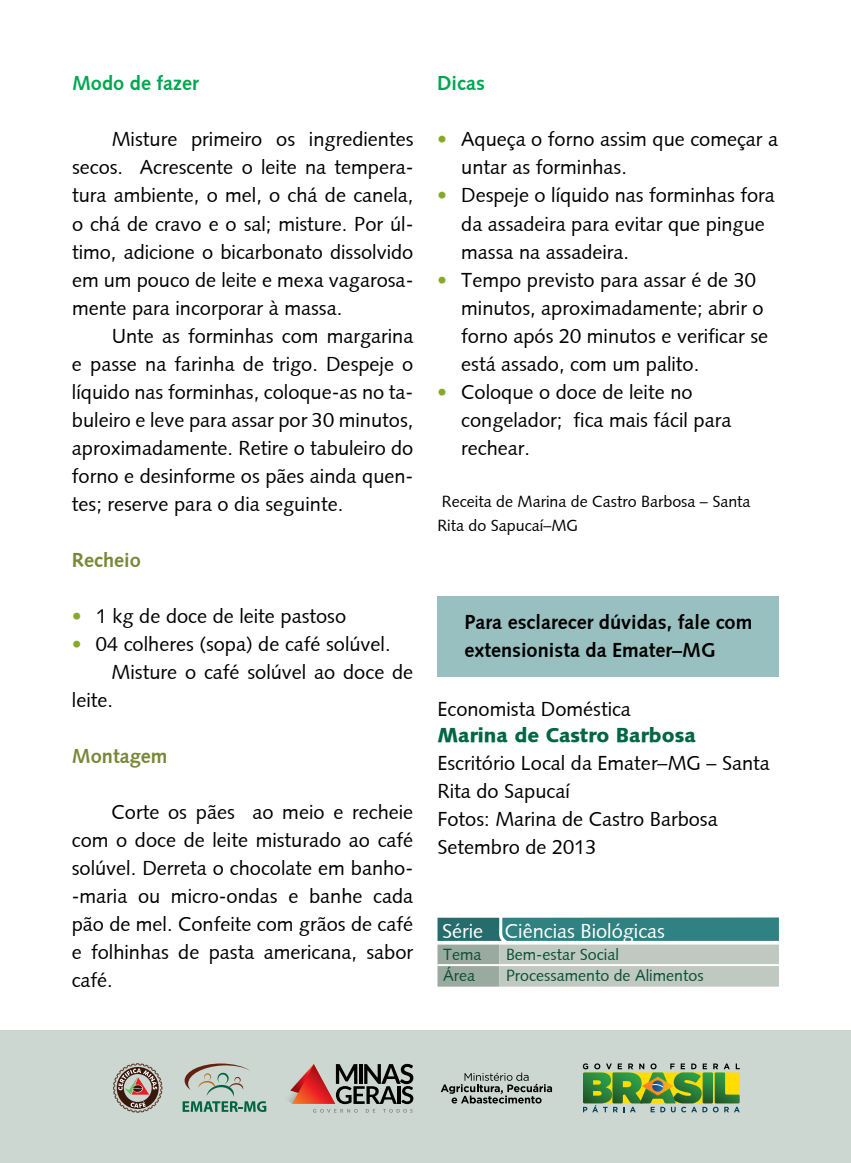
<style>
.page{position:relative;width:851px;height:1163px;background:#fff}
.page>*{position:absolute;margin:0;border:0;box-sizing:border-box;transform-origin:0 0}
.t1{font:20px/28px "Syntax Roman";color:#000}
.t2{font:700 20px/28px "Syntax";color:#000}
.t3{font:20px "Syntax Roman";color:#fff}
.t4{font:900 20px "Syntax";color:#064}
.t5{font:700 20px "Syntax";color:#00a651}
.t6{font:700 20px "Syntax";color:#788837}
.t7{font:16px/24px "Syntax Roman";color:#000}
.t8{font:16px "Syntax Roman";color:#0a4f38}
.s1{color:#88a82b}
</style>
<div class="page">
<div style="left:0;top:1030px;width:850px;height:132px;background:#cbd7d0"></div>
<svg style="left:437px;top:917px;width:341px;height:69px;background:#8fafac"></svg>
<hr style="left:437px;top:963px;width:62px;height:2px;background:#fff">
<hr style="left:499px;top:963px;width:279px;height:2px;background:#fff">
<div style="left:437px;top:596px;width:341px;height:81px;background:#98c0c0"></div>
<svg style="left:440px;top:1072px;width:112px;height:31px"></svg>
<svg style="left:582px;top:1063px;width:157px;height:49px"></svg>
<svg style="left:288px;top:1063px;width:125px;height:49px"></svg>
<svg style="left:182px;top:1063px;width:84px;height:48px"></svg>
<svg style="left:113px;top:1063px;width:49px;height:49px"></svg>
<p class="t5" style="left:72px;top:72px;width:128px">Modo de fazer</p>
<p class="t1" style="left:72px;top:126px;width:343px;text-align:justify;text-indent:40px">Misture primeiro os ingredientes secos. Acrescente o leite na tempera&shy;tura ambiente, o mel, o chá de canela, o chá de cravo e o sal; misture. Por úl&shy;timo, adicione o bicarbonato dissolvido em um pouco de leite e mexa vagarosa&shy;mente para incorporar à massa.</p>
<p class="t1" style="left:72px;top:322px;width:343px;text-align:justify;text-indent:40px">Unte as forminhas com margarina e passe na farinha de trigo. Despeje o líquido nas forminhas, coloque-as no ta&shy;buleiro e leve para assar por 30 minutos, aproximadamente. Retire o tabuleiro do forno e desinforme os pães ainda quen&shy;tes; reserve para o dia seguinte.</p>
<p class="t6" style="left:72px;top:548px;width:70px">Recheio</p>
<p class="t1" style="left:72px;top:602px;width:276px"><span class="s1">•</span> 1 kg de doce de leite pastoso</p>
<p class="t1" style="left:72px;top:630px;width:320px"><span class="s1">•</span> 04 colheres (sopa) de café solúvel.</p>
<p class="t1" style="left:112px;top:658px;width:303px">Misture o café solúvel ao doce de</p>
<p class="t1" style="left:72px;top:686px;width:43px">leite.</p>
<p class="t6" style="left:72px;top:744px;width:97px">Montagem</p>
<p class="t1" style="left:72px;top:798px;width:343px;text-align:justify;text-indent:40px">Corte os pães ao meio e recheie com o doce de leite misturado ao café solúvel. Derreta o chocolate em banho--maria ou micro-ondas e banhe cada pão de mel. Confeite com grãos de café e folhinhas de pasta americana, sabor café.</p>
<p class="t5" style="left:437px;top:72px;width:49px">Dicas</p>
<p class="t1" style="left:461px;top:126px;width:318px;text-indent:-24px"><span class="s1">•</span> Aqueça o forno assim que começar a untar as forminhas.</p>
<p class="t1" style="left:461px;top:182px;width:315px;text-indent:-24px"><span class="s1">•</span> Despeje o líquido nas forminhas fora da assadeira para evitar que pingue massa na assadeira.</p>
<p class="t1" style="left:461px;top:266px;width:308px;text-indent:-24px"><span class="s1">•</span> Tempo previsto para assar é de 30 minutos, aproximadamente; abrir o forno após 20 minutos e verificar se está assado, com um palito.</p>
<p class="t1" style="left:461px;top:378px;width:272px;text-indent:-24px"><span class="s1">•</span> Coloque o doce de leite no congelador; fica mais fácil para rechear.</p>
<p class="t7" style="left:437px;top:489px;width:314px">Receita de Marina de Castro Barbosa – Santa<br>Rita do Sapucaí–MG</p>
<p class="t2" style="left:464px;top:608px;width:289px">Para esclarecer dúvidas, fale com extensionista da Emater–MG</p>
<p class="t1" style="left:437px;top:695px;width:195px">Economista Doméstica</p>
<p class="t4" style="left:437px;top:723px;width:260px">Marina de Castro Barbosa</p>
<p class="t1" style="left:437px;top:749px;width:334px">Escritório Local da Emater–MG – Santa<br>Rita do Sapucaí<br>Fotos: Marina de Castro Barbosa<br>Setembro de 2013</p>
<p class="t3" style="left:442px;top:918px;width:224px">Série Ciências Biológicas</p>
<p class="t8" style="left:443px;top:944px;width:40px">Tema</p>
<p class="t8" style="left:506px;top:944px;width:114px">Bem-estar Social</p>
<p class="t8" style="left:443px;top:965px;width:33px">Área</p>
<p class="t8" style="left:506px;top:965px;width:199px">Processamento de Alimentos</p>
</div>
